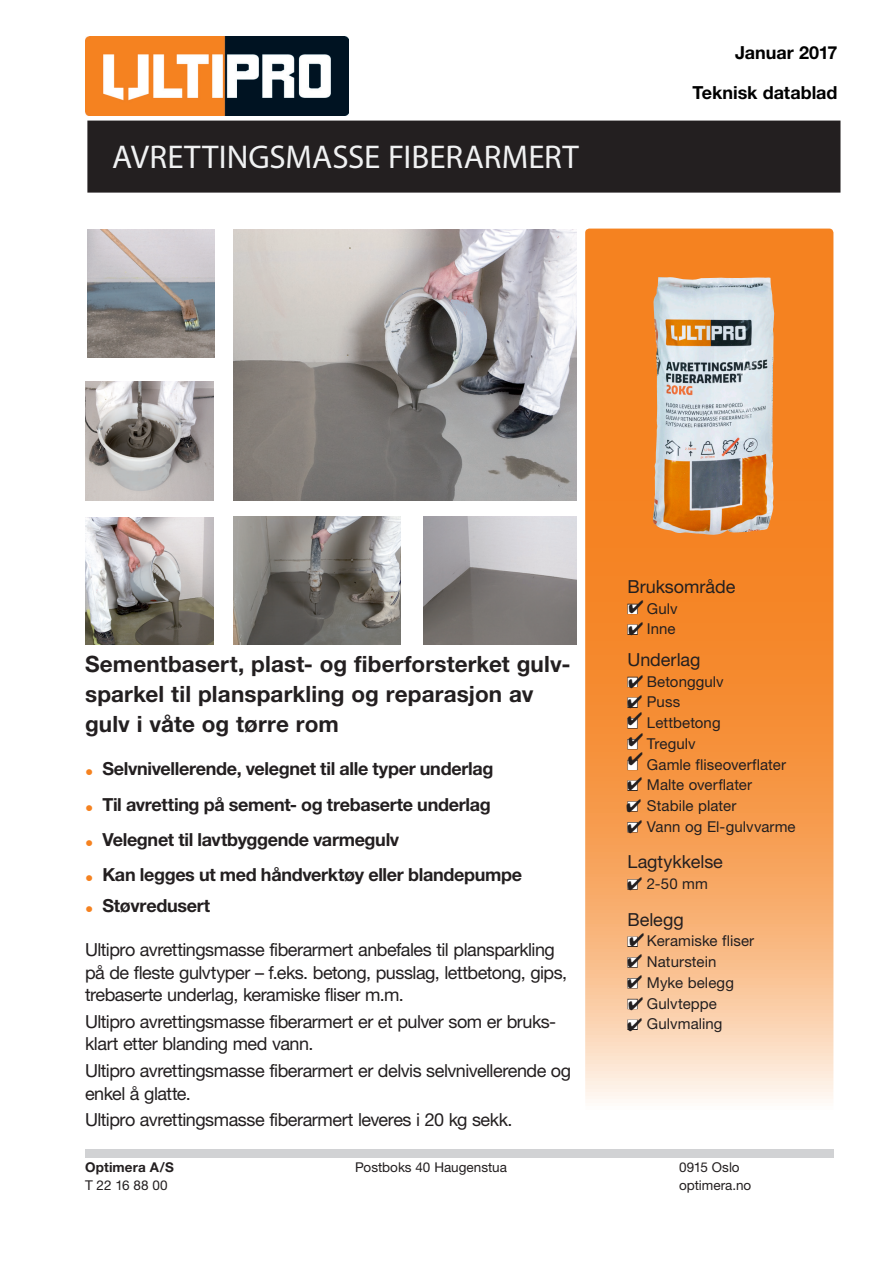
<style>
.page{position:relative;width:893px;height:1263px;background:#fff}
.page>*{position:absolute;margin:0;border:0;box-sizing:border-box;transform-origin:0 0}
.BRØD_OVERSKRIFT{font:33px "Myriad Pro";color:#f0f1f2}
.TEKST_UNDER_BILLEDE{font:700 22.5px/30px "Helvetica Neue";letter-spacing:.005em;color:#231f20}
.BRØD_side_1{font:18px/22.5px "Helvetica Neue";letter-spacing:-.03em;color:#231f20}
.DOTPUNKTER{font:700 18px "Helvetica Neue";letter-spacing:-.02em;color:#231f20}
.BRØD_OVERSKRIFT-2{font:700 18px "Helvetica Neue";letter-spacing:-.005em;color:#000}
.BRØD_OVERSKRIFT-3{font:18px "Helvetica Neue";letter-spacing:-.005em;color:#231f20}
.PUNKTER_TIL_HØJRE{font:18px "Helvetica Neue";color:#231f20}
.PUNKTER_TIL_HØJRE-2{font:15px "Helvetica Neue";letter-spacing:.005em;color:#231f20}
.BRØD_OVERSKRIFT-4{font:13.5px "Helvetica Neue";color:#231f20}
.BRØD_OVERSKRIFT-5{font:700 13.5px "Helvetica Neue";letter-spacing:.01em;color:#231f20}
.s1{color:#fff}
</style>
<div class="page">
<svg style="left:585px;top:229px;width:248px;height:913px;background:#f7a25b"></svg>
<img style="left:87px;top:230px;width:128px;height:127px">
<img style="left:234px;top:516px;width:166px;height:129px">
<div style="left:88px;top:121px;width:752px;height:71px;background:#231f20"></div>
<div style="left:87px;top:121px;width:753px;height:72px;border:2px solid #231f20"></div>
<img style="left:234px;top:230px;width:343px;height:270px">
<img style="left:423px;top:516px;width:154px;height:129px">
<img style="left:85px;top:518px;width:128px;height:127px">
<img style="left:85px;top:382px;width:128px;height:118px">
<div style="left:85px;top:1150px;width:748px;height:8px;background:#d1d2d4"></div>
<img style="left:652px;top:277px;width:122px;height:258px">
<img style="left:85px;top:36px;width:264px;height:80px">
<svg style="left:629px;top:601px;width:14px;height:13px"></svg>
<svg style="left:629px;top:622px;width:14px;height:13px"></svg>
<svg style="left:629px;top:675px;width:14px;height:13px"></svg>
<svg style="left:628px;top:777px;width:14px;height:14px"></svg>
<svg style="left:628px;top:695px;width:15px;height:75px"></svg>
<svg style="left:628px;top:820px;width:14px;height:13px"></svg>
<svg style="left:628px;top:877px;width:14px;height:13px"></svg>
<svg style="left:630px;top:933px;width:14px;height:14px"></svg>
<svg style="left:628px;top:954px;width:14px;height:14px"></svg>
<svg style="left:628px;top:975px;width:14px;height:14px"></svg>
<svg style="left:629px;top:997px;width:14px;height:13px"></svg>
<svg style="left:627px;top:799px;width:14px;height:13px"></svg>
<svg style="left:628px;top:1018px;width:14px;height:13px"></svg>
<p class="BRØD_OVERSKRIFT" style="left:112px;top:136px;width:468px">AVRETTINGSMASSE FIBERARMERT</p>
<p class="BRØD_OVERSKRIFT-2" style="left:735px;top:41px;width:104px">Januar 2017</p>
<p class="BRØD_OVERSKRIFT-2" style="left:692px;top:81px;width:146px">Teknisk datablad</p>
<p class="TEKST_UNDER_BILLEDE" style="left:85px;top:648px;width:487px">Sementbasert, plast- og fiberforsterket gulv&shy;sparkel til plansparkling og reparasjon av gulv i våte og tørre rom</p>
<p class="DOTPUNKTER" style="left:85px;top:758px;width:410px"><sub>•</sub> Selvnivellerende, velegnet til alle typer underlag</p>
<p class="DOTPUNKTER" style="left:85px;top:793px;width:407px"><sub>•</sub> Til avretting på sement- og trebaserte underlag</p>
<p class="DOTPUNKTER" style="left:85px;top:828px;width:316px"><sub>•</sub> Velegnet til lavtbyggende varmegulv</p>
<p class="DOTPUNKTER" style="left:85px;top:864px;width:439px"><sub>•</sub> Kan legges ut med håndverktøy eller blandepumpe</p>
<p class="DOTPUNKTER" style="left:85px;top:895px;width:127px"><sub>•</sub> Støvredusert</p>
<p class="BRØD_side_1" style="left:85px;top:938px;width:484px">Ultipro avrettingsmasse fiberarmert anbefales til plansparkling på de fleste gulvtyper – f.eks. betong, pusslag, lettbetong, gips, trebaserte underlag, keramiske fliser m.m.</p>
<p class="BRØD_side_1" style="left:85px;top:1010px;width:473px">Ultipro avrettingsmasse fiberarmert er et pulver som er bruks&shy;klart etter blanding med vann.</p>
<p class="BRØD_side_1" style="left:85px;top:1059px;width:488px">Ultipro avrettingsmasse fiberarmert er delvis selvnivellerende og enkel å glatte.</p>
<p class="BRØD_side_1" style="left:85px;top:1108px;width:429px">Ultipro avrettingsmasse fiberarmert leveres i 20 kg sekk.</p>
<p class="BRØD_OVERSKRIFT-3" style="left:627px;top:576px;width:109px">Bruksområde</p>
<p class="PUNKTER_TIL_HØJRE-2" style="left:627px;top:599px;width:52px"><span class="s1">■</span> Gulv</p>
<p class="PUNKTER_TIL_HØJRE-2" style="left:627px;top:620px;width:50px"><span class="s1">■</span> Inne</p>
<p class="BRØD_OVERSKRIFT-3" style="left:627px;top:649px;width:75px">Underlag</p>
<p class="PUNKTER_TIL_HØJRE-2" style="left:627px;top:672px;width:98px"><span class="s1">■</span> Betonggulv</p>
<p class="PUNKTER_TIL_HØJRE-2" style="left:627px;top:693px;width:54px"><span class="s1">■</span> Puss</p>
<p class="PUNKTER_TIL_HØJRE-2" style="left:627px;top:714px;width:95px"><span class="s1">■</span> Lettbetong</p>
<p class="PUNKTER_TIL_HØJRE-2" style="left:627px;top:734px;width:70px"><span class="s1">■</span> Tregulv</p>
<p class="PUNKTER_TIL_HØJRE-2" style="left:627px;top:755px;width:160px"><span class="s1">■</span> Gamle fliseoverflater</p>
<p class="PUNKTER_TIL_HØJRE-2" style="left:627px;top:776px;width:126px"><span class="s1">■</span> Malte overflater</p>
<p class="PUNKTER_TIL_HØJRE-2" style="left:627px;top:797px;width:110px"><span class="s1">■</span> Stabile plater</p>
<p class="PUNKTER_TIL_HØJRE-2" style="left:627px;top:817px;width:170px"><span class="s1">■</span> Vann og El-gulvvarme</p>
<p class="PUNKTER_TIL_HØJRE" style="left:627px;top:851px;width:97px">Lagtykkelse</p>
<p class="PUNKTER_TIL_HØJRE-2" style="left:627px;top:875px;width:82px"><span class="s1">■</span> 2-50 mm</p>
<p class="PUNKTER_TIL_HØJRE" style="left:627px;top:908px;width:58px">Belegg</p>
<p class="PUNKTER_TIL_HØJRE-2" style="left:627px;top:932px;width:128px"><span class="s1">■</span> Keramiske fliser</p>
<p class="PUNKTER_TIL_HØJRE-2" style="left:627px;top:953px;width:90px"><span class="s1">■</span> Naturstein</p>
<p class="PUNKTER_TIL_HØJRE-2" style="left:627px;top:974px;width:108px"><span class="s1">■</span> Myke belegg</p>
<p class="PUNKTER_TIL_HØJRE-2" style="left:627px;top:994px;width:91px"><span class="s1">■</span> Gulvteppe</p>
<p class="PUNKTER_TIL_HØJRE-2" style="left:627px;top:1015px;width:97px"><span class="s1">■</span> Gulvmaling</p>
<p class="BRØD_OVERSKRIFT-5" style="left:85px;top:1159px;width:90px">Optimera A/S</p>
<p class="BRØD_OVERSKRIFT-4" style="left:355px;top:1159px;width:153px">Postboks 40 Haugenstua</p>
<p class="BRØD_OVERSKRIFT-4" style="left:679px;top:1159px;width:62px">0915 Oslo</p>
<p class="BRØD_OVERSKRIFT-4" style="left:85px;top:1177px;width:84px">T 22 16 88 00</p>
<p class="BRØD_OVERSKRIFT-4" style="left:679px;top:1177px;width:74px">optimera.no</p>
</div>
